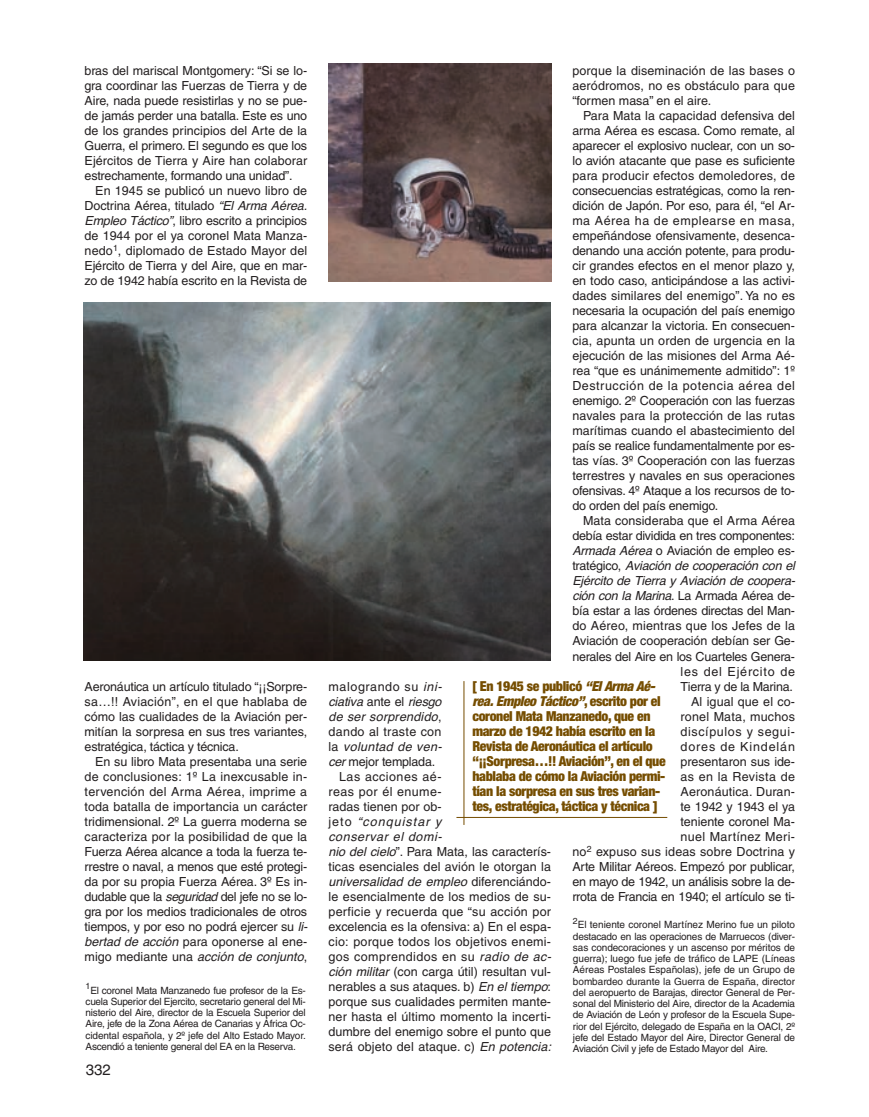
<style>
.page{position:relative;width:869px;height:1117px;background:#fff}
.page>*{position:absolute;margin:0;border:0;box-sizing:border-box;transform-origin:0 0}
.t1{font:15px "Helvetica";color:#231f20}
.t2{font:900 condensed 13.75px/15px "Helvetica Neue";letter-spacing:-.025em;color:#754d00}
.t3{font:12.5px/15px "Helvetica";color:#231f20;text-align:justify}
.t4{font:italic 12.5px "Helvetica";letter-spacing:.02em;color:#231f20}
.t5{font:12.5px "Helvetica";letter-spacing:.02em;color:#231f20}
.t6{font:12.5px "Helvetica";letter-spacing:.035em;color:#231f20}
.t7{font:italic 12.5px "Helvetica";letter-spacing:-.015em;color:#231f20}
.t8{font:12.5px "Helvetica";letter-spacing:.05em;color:#231f20}
.t9{font:12.5px "Helvetica";letter-spacing:.025em;color:#231f20}
.t10{font:italic 12.5px "Helvetica";letter-spacing:.085em;color:#231f20}
.t11{font:italic 12.5px "Helvetica";letter-spacing:.045em;color:#231f20}
.t12{font:12.5px "Helvetica";letter-spacing:.03em;color:#231f20}
.t13{font:12.5px "Helvetica";letter-spacing:.04em;color:#231f20}
.t14{font:10px/11.2px "Helvetica";letter-spacing:-.02em;color:#231f20;text-align:justify}
.s1{font-style:italic}
.s2{font-style:normal}
</style>
<div class="page">
<img style="left:83px;top:302px;width:467px;height:358px">
<img style="left:329px;top:63px;width:222px;height:218px">
<hr style="left:463px;top:681px;width:1px;height:143px;background:#754d00">
<hr style="left:456px;top:817px;width:211px;height:1px;background:#754d00">
<p class="t3" style="left:85px;top:64px;width:224px">bras del mariscal Montgomery: “Si se lo&shy;gra coordinar las Fuerzas de Tierra y de Aire, nada puede resistirlas y no se pue&shy;de jamás perder una batalla. Este es uno de los grandes principios del Arte de la Guerra, el primero. El segundo es que los Ejércitos de Tierra y Aire han colaborar estrechamente, formando una unidad”.</p>
<p class="t3" style="left:85px;top:184px;width:224px;text-indent:11px">En 1945 se publicó un nuevo libro de Doctrina Aérea, titulado <span class="s1">“El Arma Aérea.<br>Empleo Táctico”</span>, libro escrito a principios de 1944 por el ya coronel Mata Manza&shy;nedo<sup>1</sup>, diplomado de Estado Mayor del Ejército de Tierra y del Aire, que en mar&shy;zo de 1942 había escrito en la Revista de</p>
<p class="t3" style="left:85px;top:679px;width:224px">Aeronáutica un artículo titulado “¡¡Sorpre&shy;sa…!! Aviación”, en el que hablaba de cómo las cualidades de la Aviación per&shy;mitían la sorpresa en sus tres variantes, estratégica, táctica y técnica.</p>
<p class="t3" style="left:85px;top:754px;width:224px;text-indent:11px">En su libro Mata presentaba una serie de conclusiones: 1º La inexcusable in&shy;tervención del Arma Aérea, imprime a toda batalla de importancia un carácter tridimensional. 2º La guerra moderna se caracteriza por la posibilidad de que la Fuerza Aérea alcance a toda la fuerza te&shy;rrestre o naval, a menos que esté protegi&shy;da por su propia Fuerza Aérea. 3º Es in&shy;dudable que la <span class="s1">seguridad</span> del jefe no se lo&shy;gra por los medios tradicionales de otros tiempos, y por eso no podrá ejercer su <span class="s1">li&shy;bertad de acción</span> para oponerse al ene&shy;migo mediante una <span class="s1">acción de conjunto</span>,</p>
<p class="t14" style="left:86px;top:985px;width:222px"><sup>1</sup>El coronel Mata Manzanedo fue profesor de la Es&shy;cuela Superior del Ejercito, secretario general del Mi&shy;nisterio del Aire, director de la Escuela Superior del Aire, jefe de la Zona Aérea de Canarias y África Oc&shy;cidental española, y 2º jefe del Alto Estado Mayor.<br>Ascendió a teniente general del EA en la Reserva.</p>
<p class="t1" style="left:86px;top:1064px;width:27px">332</p>
<p class="t3" style="left:572px;top:64px;width:224px">porque la diseminación de las bases o aeródromos, no es obstáculo para que “formen masa” en el aire.</p>
<p class="t3" style="left:572px;top:109px;width:224px;text-indent:11px">Para Mata la capacidad defensiva del arma Aérea es escasa. Como remate, al aparecer el explosivo nuclear, con un so&shy;lo avión atacante que pase es suficiente para producir efectos demoledores, de consecuencias estratégicas, como la ren&shy;dición de Japón. Por eso, para él, “el Ar&shy;ma Aérea ha de emplearse en masa, empeñándose ofensivamente, desenca&shy;denando una acción potente, para produ&shy;cir grandes efectos en el menor plazo y, en todo caso, anticipándose a las activi&shy;dades similares del enemigo”. Ya no es necesaria la ocupación del país enemigo para alcanzar la victoria. En consecuen&shy;cia, apunta un orden de urgencia en la ejecución de las misiones del Arma Aé&shy;rea “que es unánimemente admitido”: 1º Destrucción de la potencia aérea del enemigo. 2º Cooperación con las fuerzas navales para la protección de las rutas marítimas cuando el abastecimiento del país se realice fundamentalmente por es&shy;tas vías. 3º Cooperación con las fuerzas terrestres y navales en sus operaciones ofensivas. 4º Ataque a los recursos de to&shy;do orden del país enemigo.</p>
<p class="t3" style="left:572px;top:514px;width:224px;text-align:right">Mata consideraba que el Arma Aérea debía estar dividida en tres componentes:<br><span class="s1">Armada Aérea</span> o Aviación de empleo es&shy;tratégico, <span class="s1">Aviación de cooperación con el<br>Ejército de Tierra y Aviación de coopera&shy;ción con la Marina</span>. La Armada Aérea de&shy;bía estar a las órdenes directas del Man&shy;do Aéreo, mientras que los Jefes de la<br>Aviación de cooperación debían ser Ge&shy;nerales del Aire en los Cuarteles Genera&shy;les del Ejército de<br>Tierra y de la Marina.<br>Al igual que el co-<br>ronel Mata, muchos<br>discípulos y segui-<br>dores de Kindelán<br>presentaron sus ide-<br>as en la Revista de<br>Aeronáutica. Duran-<br>te 1942 y 1943 el ya<br>teniente coronel Ma-<br>nuel Martínez Meri-<br>no<sup>2</sup> expuso sus ideas sobre Doctrina y<br>Arte Militar Aéreos. Empezó por publicar, en mayo de 1942, un análisis sobre la de&shy;rrota de Francia en 1940; el artículo se ti-</p>
<p class="t2" style="left:472px;top:679px;width:195px">[ En 1945 se publicó <span class="s1">“ElArma Aé&shy;rea.Empleo Táctico”</span>, e s c r i t o p o r e l coronel Mata Manzanedo, que en marzo de 1942 había escrito en la Revista de Aeronáutica el artículo “¡¡Sorpresa…!! Aviación”, en el que hablaba de cómo la Aviación permi&shy;tían la sorpresa en sus tres varian&shy;tes, estratégica, táctica y técnica ]</p>
<p class="t8" style="left:328px;top:681px;width:115px">malogrando su <span class="s1">ini-</span></p>
<p class="t7" style="left:328px;top:696px;width:114px">ciativa <span class="s2">ante el</span> riesgo</p>
<p class="t4" style="left:328px;top:711px;width:114px">de ser sorprendido<span class="s2">,</span></p>
<p class="t9" style="left:328px;top:726px;width:114px">dando al traste con</p>
<p class="t4" style="left:328px;top:741px;width:115px"><span class="s2">la</span> voluntad de ven-</p>
<p class="t3" style="left:328px;top:754px;width:108px"><span class="s1">cer</span> mejor templada.</p>
<p class="t13" style="left:339px;top:771px;width:104px">Las acciones aé-</p>
<p class="t12" style="left:328px;top:786px;width:114px">reas por él enume-</p>
<p class="t3" style="left:328px;top:799px;width:114px">radas tienen por ob-</p>
<p class="t10" style="left:328px;top:816px;width:114px"><span class="s2">jeto</span> “conquistar y</p>
<p class="t11" style="left:328px;top:831px;width:115px">conservar el domi-</p>
<p class="t3" style="left:328px;top:844px;width:224px"><span class="s1">nio del cielo</span>”. Para Mata, las caracterís-</p>
<p class="t3" style="left:328px;top:859px;width:224px">ticas esenciales del avión le otorgan la</p>
<p class="t4" style="left:328px;top:876px;width:224px">universalidad de empleo <span class="s2">diferenciándo-</span></p>
<p class="t3" style="left:328px;top:889px;width:224px">le esencialmente de los medios de su-</p>
<p class="t5" style="left:328px;top:906px;width:224px">perficie y recuerda que “su acción por</p>
<p class="t3" style="left:328px;top:919px;width:224px">excelencia es la ofensiva: a) En el espa-</p>
<p class="t5" style="left:328px;top:936px;width:224px">cio: porque todos los objetivos enemi-</p>
<p class="t6" style="left:328px;top:951px;width:224px">gos comprendidos en su <span class="s1">radio de ac-</span></p>
<p class="t3" style="left:328px;top:964px;width:224px"><span class="s1">ción militar</span> (con carga útil) resultan vul-</p>
<p class="t3" style="left:328px;top:979px;width:224px">nerables a sus ataques. b) <span class="s1">En el tiempo</span>:</p>
<p class="t3" style="left:328px;top:994px;width:224px">porque sus cualidades permiten mante-</p>
<p class="t3" style="left:328px;top:1009px;width:224px">ner hasta el último momento la incerti-</p>
<p class="t3" style="left:328px;top:1024px;width:224px">dumbre del enemigo sobre el punto que</p>
<p class="t3" style="left:328px;top:1039px;width:224px">será objeto del ataque. c) <span class="s1">En potencia:</span></p>
<p class="t14" style="left:572px;top:919px;width:223px"><sup>2</sup>El teniente coronel Martínez Merino fue un piloto destacado en las operaciones de Marruecos (diver&shy;sas condecoraciones y un ascenso por méritos de guerra); luego fue jefe de tráfico de LAPE (Líneas Aéreas Postales Españolas), jefe de un Grupo de bombardeo durante la Guerra de España, director del aeropuerto de Barajas, director General de Per&shy;sonal del Ministerio del Aire, director de la Academia de Aviación de León y profesor de la Escuela Supe&shy;rior del Ejército, delegado de España en la OACI, 2º jefe del Estado Mayor del Aire, Director General de Aviación Civil y jefe de Estado Mayor del Aire.</p>
</div>
